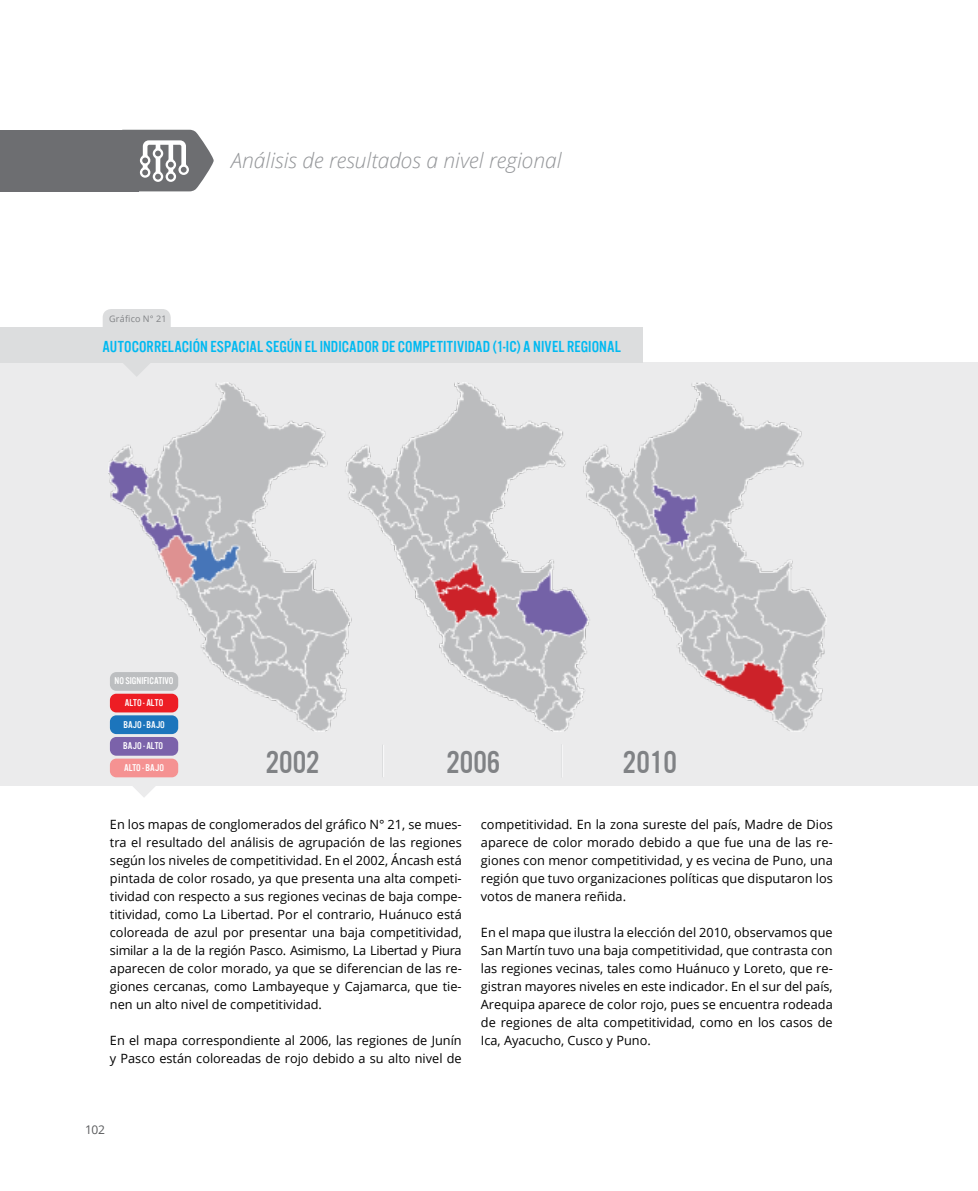
<style>
.page{position:relative;width:978px;height:1191px;background:#fff}
.page>*{position:absolute;margin:0;border:0;box-sizing:border-box;transform-origin:0 0}
.t1{font:33px "U.S.101";color:#808285}
.t2{font:italic 300 21px "Open Sans";color:#939598}
.t3{font:16.5px "U.S.101";letter-spacing:.01em;color:#00b9f1}
.t4{font:12.75px/18px "Open Sans";color:#000;text-align:justify}
.t5{font:12px "Open Sans";color:#58595b}
.t6{font:10.2px/21.6px "U.S.101";color:#fff;text-align:center}
.t7{font:9px "Open Sans";letter-spacing:.025em;color:#808285}
</style>
<div class="page">
<div style="left:0;top:130px;width:138px;height:61px;background:#6d6e71"></div>
<svg style="left:138px;top:130px;width:76px;height:61px"></svg>
<div style="left:0;top:362px;width:978px;height:424px;background:#ebebec"></div>
<svg style="left:132px;top:777px;width:24px;height:20px"></svg>
<svg style="left:103px;top:309px;width:68px;height:18px"></svg>
<div style="left:0;top:327px;width:642px;height:36px;background:#dcddde"></div>
<svg style="left:123px;top:363px;width:27px;height:13px"></svg>
<hr style="left:383px;top:744px;width:1px;height:33px;background:#fff">
<hr style="left:561px;top:744px;width:1px;height:33px;background:#c7c8ca">
<hr style="left:562px;top:744px;width:1px;height:33px;background:#fff">
<div style="left:110px;top:715px;width:68px;height:19px;background:#1c75bc;border-radius:6px"></div>
<div style="left:110px;top:758px;width:68px;height:19px;background:#f59292;border-radius:6px"></div>
<div style="left:110px;top:737px;width:68px;height:18px;background:#7b62aa;border-radius:6px"></div>
<img style="left:108px;top:382px;width:719px;height:350px">
<p class="t2" style="left:231px;top:146px;width:332px">Análisis de resultados a nivel regional</p>
<p class="t7" style="left:109px;top:313px;width:59px">Gráfico N° 21</p>
<p class="t3" style="left:102px;top:338px;width:520px">AUTOCORRELACIÓN ESPACIAL SEGÚN EL INDICADOR DE COMPETITIVIDAD (1-IC) A NIVEL REGIONAL</p>
<p class="t6" style="left:115px;top:670px;width:61px">NO SIGNIFICATIVO<br>ALTO - ALTO<br>BAJO - BAJO<br>BAJO - ALTO</p>
<p class="t6" style="left:124px;top:757px;width:41px">ALTO - BAJO</p>
<p class="t1" style="left:266px;top:744px;width:56px">2002</p>
<p class="t1" style="left:446px;top:744px;width:56px">2006</p>
<p class="t1" style="left:623px;top:744px;width:56px">2010</p>
<p class="t4" style="left:110px;top:815px;width:353px">En los mapas de conglomerados del gráfico N° 21, se mues&shy;tra el resultado del análisis de agrupación de las regiones según los niveles de competitividad. En el 2002, Áncash está pintada de color rosado, ya que presenta una alta competi&shy;tividad con respecto a sus regiones vecinas de baja compe&shy;titividad, como La Libertad. Por el contrario, Huánuco está coloreada de azul por presentar una baja competitividad, similar a la de la región Pasco. Asimismo, La Libertad y Piura aparecen de color morado, ya que se diferencian de las re&shy;giones cercanas, como Lambayeque y Cajamarca, que tie&shy;nen un alto nivel de competitividad.</p>
<p class="t4" style="left:110px;top:1031px;width:353px">En el mapa correspondiente al 2006, las regiones de Junín y Pasco están coloreadas de rojo debido a su alto nivel de</p>
<p class="t4" style="left:481px;top:815px;width:353px">competitividad. En la zona sureste del país, Madre de Dios aparece de color morado debido a que fue una de las re&shy;giones con menor competitividad, y es vecina de Puno, una región que tuvo organizaciones políticas que disputaron los votos de manera reñida.</p>
<p class="t4" style="left:481px;top:923px;width:353px">En el mapa que ilustra la elección del 2010, observamos que San Martín tuvo una baja competitividad, que contrasta con las regiones vecinas, tales como Huánuco y Loreto, que re&shy;gistran mayores niveles en este indicador. En el sur del país, Arequipa aparece de color rojo, pues se encuentra rodeada de regiones de alta competitividad, como en los casos de Ica, Ayacucho, Cusco y Puno.</p>
<p class="t5" style="left:85px;top:1121px;width:21px">102</p>
</div>
